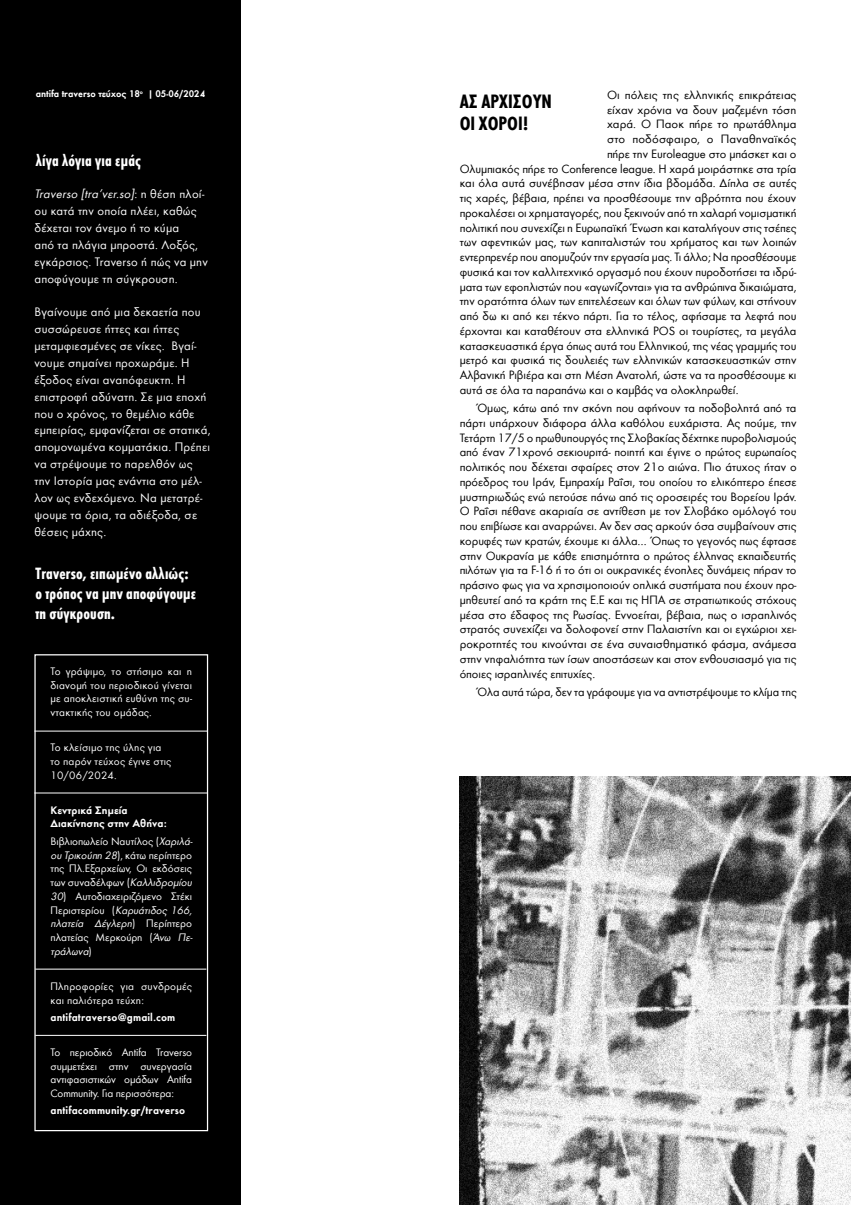
<style>
.page{position:relative;width:851px;height:1205px;background:#fff}
.page>*{position:absolute;margin:0;border:0;box-sizing:border-box;transform-origin:0 0}
.t1{font:700 condensed 20px/22.5px "Futura Greek";color:#000}
.t2{font:700 condensed 16.88px/20px "Futura Greek";letter-spacing:.01em;color:#fff}
.t3{font:12.75px/16.9px "Futura Greek";letter-spacing:.015em;color:#fff}
.t4{font:12.5px/14.8px "Futura Greek";letter-spacing:-.005em;color:#000;text-align:justify}
.t5{font:11.25px/13.8px "Futura Greek";letter-spacing:-.005em;color:#fff;text-align:justify}
.t6{font:11.25px/13.8px "Futura Greek";letter-spacing:.015em;color:#fff}
.t7{font:600 11.25px/13.8px "Futura Greek";letter-spacing:.005em;color:#fff}
.t8{font:600 10px "Futura Greek";letter-spacing:-.01em;color:#fff}
.s1{font-style:italic}
</style>
<div class="page">
<img style="left:459px;top:776px;width:391px;height:429px">
<div style="left:0;top:0;width:241px;height:1205px;background:#000"></div>
<hr style="left:34px;top:792px;width:173px;height:1px;background:#fff">
<hr style="left:34px;top:730px;width:173px;height:1px;background:#fff">
<hr style="left:35px;top:968px;width:171px;height:1px;background:#fff">
<hr style="left:35px;top:1035px;width:171px;height:1px;background:#fff">
<div style="left:34px;top:654px;width:174px;height:477px;border:1px solid #fff"></div>
<p class="t8" style="left:36px;top:88px;width:171px">antifa traverso τεύχος 18<sup>o</sup> | 05-06/2024</p>
<h2 class="t2" style="left:36px;top:150px;width:107px">λίγα λόγια για εμάς</h2>
<p class="t3" style="left:34px;top:186px;width:175px"><span class="s1">Traverso [tra’vεr.so]</span>: η θέση πλοί&shy;ου κατά την οποία πλέει, καθώς δέχεται τον άνεμο ή το κύμα<br>από τα πλάγια μπροστά. Λοξός, εγκάρσιος. Traverso ή πώς να μην αποφύγουμε τη σύγκρουση.</p>
<p class="t3" style="left:34px;top:304px;width:178px">Βγαίνουμε από μια δεκαετία που συσσώρευσε ήττες και ήττες μεταμφιεσμένες σε νίκες. Βγαί&shy;νουμε σημαίνει προχωράμε. Η έξοδος είναι αναπόφευκτη. Η επιστροφή αδύνατη. Σε μια εποχή που ο χρόνος, το θεμέλιο κάθε εμπειρίας, εμφανίζεται σε στατικά, απομονωμένα κομματάκια. Πρέπει να στρέψουμε το παρελθόν ως την Ιστορία μας ενάντια στο μέλ&shy;λον ως ενδεχόμενο. Να μετατρέ&shy;ψουμε τα όρια, τα αδιέξοδα, σε θέσεις μάχης.</p>
<h2 class="t2" style="left:36px;top:564px;width:162px">Traverso, ειπωμένο αλλιώς: ο τρόπος να μην αποφύγουμε τη σύγκρουση.</h2>
<p class="t5" style="left:50px;top:664px;width:143px">Το γράψιμο, το στήσιμο και η διανομή του περιοδικού γίνεται με αποκλειστική ευθύνη της συ&shy;ντακτικής του ομάδας.</p>
<p class="t6" style="left:50px;top:741px;width:122px">Το κλείσιμο της ύλης για το παρόν τεύχος έγινε στις<br>10/06/2024.</p>
<p class="t7" style="left:50px;top:803px;width:118px">Κεντρικά Σημεία<br>Διακίνησης στην Αθήνα:</p>
<p class="t5" style="left:50px;top:834px;width:143px">Βιβλιοπωλείο Ναυτίλος (<span class="s1">Χαριλά&shy;ου Τρικούπη 28</span>), κάτω περίπτερο της Πλ.Εξαρχείων, Οι εκδόσεις των συναδέλφων (<span class="s1">Καλλιδρομίου</span></p>
<p class="t5" style="left:50px;top:889px;width:143px"><span class="s1">30</span>) Αυτοδιαχειριζόμενο Στέκι Περιστερίου (<span class="s1">Καρυάτιδος 166, πλατεία Δέγλερη</span>) Περίπτερο πλατείας Μερκούρη (<span class="s1">Άνω Πε&shy;τράλωνα</span>)</p>
<p class="t6" style="left:50px;top:979px;width:143px">Πληροφορίες για συνδρομές και παλιότερα τεύχη:</p>
<p class="t7" style="left:50px;top:1010px;width:126px">antifatraverso@gmail.com</p>
<p class="t5" style="left:50px;top:1045px;width:143px">Το περιοδικό Antifa Traverso συμμετέχει στην συνεργασία αντιφασιστικών ομάδων Antifa Community. Για περισσότερα:</p>
<p class="t7" style="left:50px;top:1103px;width:136px">antifacommunity.gr/traverso</p>
<p class="t4" style="left:607px;top:88px;width:191px">Οι πόλεις της ελληνικής επικράτειας</p>
<p class="t4" style="left:607px;top:102px;width:191px">είχαν χρόνια να δουν μαζεμένη τόση</p>
<p class="t4" style="left:607px;top:117px;width:191px">χαρά. Ο Παοκ πήρε το πρωτάθλημα</p>
<p class="t4" style="left:607px;top:132px;width:191px">στο ποδόσφαιρο, ο Παναθηναϊκός</p>
<p class="t4" style="left:607px;top:147px;width:191px">πήρε την Euroleague στο μπάσκετ και ο</p>
<p class="t4" style="left:459px;top:161px;width:338px">Ολυμπιακός πήρε το Conference league. Η χαρά μοιράστηκε στα τρία</p>
<p class="t4" style="left:459px;top:176px;width:338px">και όλα αυτά συνέβησαν μέσα στην ίδια βδομάδα. Δίπλα σε αυτές</p>
<p class="t4" style="left:459px;top:191px;width:338px">τις χαρές, βέβαια, πρέπει να προσθέσουμε την αβρότητα που έχουν</p>
<p class="t4" style="left:459px;top:206px;width:338px">προκαλέσει οι χρηματαγορές, που ξεκινούν από τη χαλαρή νομισματική</p>
<p class="t4" style="left:459px;top:220px;width:338px">πολιτική που συνεχίζει η Ευρωπαϊκή Ένωση και καταλήγουν στις τσέπες</p>
<p class="t4" style="left:459px;top:235px;width:338px">των αφεντικών μας, των καπιταλιστών του χρήματος και των λοιπών</p>
<p class="t4" style="left:459px;top:250px;width:338px">εντερπρενέρ που απομυζούν την εργασία μας. Τι άλλο; Να προσθέσουμε</p>
<p class="t4" style="left:459px;top:265px;width:338px">φυσικά και τον καλλιτεχνικό οργασμό που έχουν πυροδοτήσει τα ιδρύ-</p>
<p class="t4" style="left:459px;top:279px;width:338px">ματα των εφοπλιστών που «αγωνίζονται» για τα ανθρώπινα δικαιώματα,</p>
<p class="t4" style="left:459px;top:294px;width:338px">την ορατότητα όλων των επιτελέσεων και όλων των φύλων, και στήνουν</p>
<p class="t4" style="left:459px;top:309px;width:338px">από δω κι από κει τέκνο πάρτι. Για το τέλος, αφήσαμε τα λεφτά που</p>
<p class="t4" style="left:459px;top:324px;width:338px">έρχονται και καταθέτουν στα ελληνικά POS οι τουρίστες, τα μεγάλα</p>
<p class="t4" style="left:459px;top:338px;width:338px">κατασκευαστικά έργα όπως αυτά του Ελληνικού, της νέας γραμμής του</p>
<p class="t4" style="left:459px;top:353px;width:338px">μετρό και φυσικά τις δουλειές των ελληνικών κατασκευαστικών στην</p>
<p class="t4" style="left:459px;top:368px;width:338px">Αλβανική Ριβιέρα και στη Μέση Ανατολή, ώστε να τα προσθέσουμε κι</p>
<p class="t4" style="left:459px;top:383px;width:280px">αυτά σε όλα τα παραπάνω και ο καμβάς να ολοκληρωθεί.</p>
<p class="t4" style="left:459px;top:401px;width:338px;text-indent:18px">Όμως, κάτω από την σκόνη που αφήνουν τα ποδοβολητά από τα πάρτι υπάρχουν διάφορα άλλα καθόλου ευχάριστα. Ας πούμε, την Τετάρτη 17/5 ο πρωθυπουργός της Σλοβακίας δέχτηκε πυροβολισμούς από έναν 71χρονό σεκιουριτά- ποιητή και έγινε ο πρώτος ευρωπαίος πολιτικός που δέχεται σφαίρες στον 21ο αιώνα. Πιο άτυχος ήταν ο πρόεδρος του Ιράν, Εμπραχίμ Ραΐσι, του οποίου το ελικόπτερο έπεσε μυστηριωδώς ενώ πετούσε πάνω από τις οροσειρές του Βορείου Ιράν.<br>Ο Ραΐσι πέθανε ακαριαία σε αντίθεση με τον Σλοβάκο ομόλογό του που επιβίωσε και αναρρώνει. Αν δεν σας αρκούν όσα συμβαίνουν στις κορυφές των κρατών, έχουμε κι άλλα… Όπως το γεγονός πως έφτασε στην Ουκρανία με κάθε επισημότητα ο πρώτος έλληνας εκπαιδευτής πιλότων για τα F-16 ή το ότι οι ουκρανικές ένοπλες δυνάμεις πήραν το πράσινο φως για να χρησιμοποιούν οπλικά συστήματα που έχουν προ&shy;μηθευτεί από τα κράτη της Ε.Ε και τις ΗΠΑ σε στρατιωτικούς στόχους μέσα στο έδαφος της Ρωσίας. Εννοείται, βέβαια, πως ο ισραηλινός στρατός συνεχίζει να δολοφονεί στην Παλαιστίνη και οι εγχώριοι χει&shy;ροκροτητές του κινούνται σε ένα συναισθηματικό φάσμα, ανάμεσα στην νηφαλιότητα των ίσων αποστάσεων και στον ενθουσιασμό για τις όποιες ισραηλινές επιτυχίες.</p>
<p class="t4" style="left:477px;top:685px;width:321px">Όλα αυτά τώρα, δεν τα γράφουμε για να αντιστρέψουμε το κλίμα της</p>
<h1 class="t1" style="left:459px;top:90px;width:94px">ΑΣ ΑΡΧΊΣΟΥΝ<br>ΟΙ ΧΟΡΟΊ!</h1>
</div>
